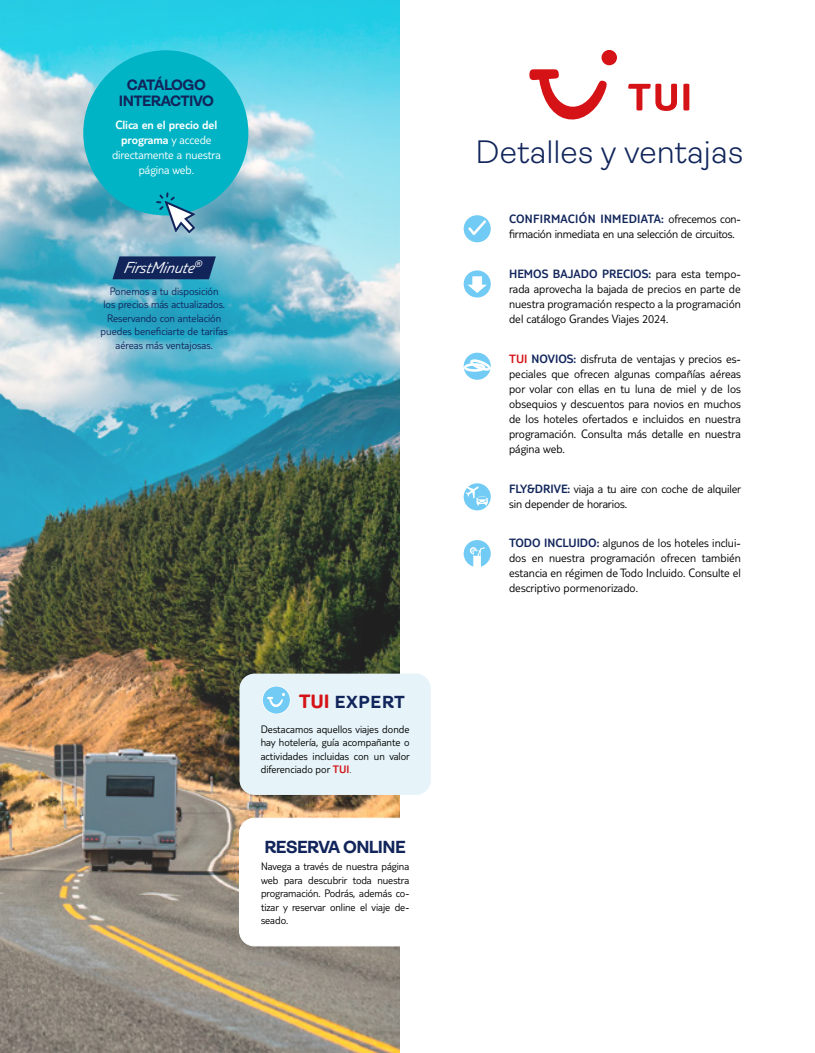
<style>
.page{position:relative;width:815px;height:1053px;background:#fff}
.page>*{position:absolute;margin:0;border:0;box-sizing:border-box;transform-origin:0 0}
.t1{font:300 32.5px "Ambit";color:#11255b}
.t2{font:700 17.5px "Ambit";letter-spacing:-.035em;color:#11255b}
.t3{font:italic 300 16.5px "TUI Type";color:#fff}
.t4{font:700 15px/16.2px "Ambit";letter-spacing:-.035em;color:#11255b;text-align:center}
.t5{font:300 12.5px/15px "TUI Type";color:#000;text-align:justify}
.t6{font:300 12.5px/15px "TUI Type";letter-spacing:-.005em;color:#fff;text-align:center}
.t7{font:300 11.25px/13.5px "TUI Type";letter-spacing:-.005em;color:#000;text-align:justify}
.indice_new_trustyou{font:300 11.25px/13.5px "TUI Type";color:#11255b;text-align:center}
.s1{font-style:inherit}
.s2{font-family:"TUI Type";font-size:20px;color:#d51317}
.s3{color:#d51317}
.s4{color:#575756}
.s5{color:#11255b}
</style>
<div class="page">
<img style="left:0;top:0;width:400px;height:1052px">
<svg style="left:628px;top:84px;width:61px;height:27px"></svg>
<div style="left:602px;top:50px;width:15px;height:15px;background:#d51317;border-radius:50%"></div>
<div style="left:83px;top:50px;width:165px;height:165px;background:#00b4c5;border-radius:50%"></div>
<svg style="left:156px;top:192px;width:39px;height:41px"></svg>
<svg style="left:113px;top:256px;width:103px;height:23px;background:#183164"></svg>
<svg style="left:529px;top:69px;width:78px;height:51px"></svg>
<div style="left:239px;top:818px;width:192px;height:127px;background:#fff;border-radius:15px"></div>
<div style="left:239px;top:817px;width:192px;height:129px;border:1px solid #fff;border-radius:15px"></div>
<div style="left:239px;top:673px;width:192px;height:121px;background:#e6f4f9;border-radius:15px"></div>
<svg style="left:262px;top:685px;width:29px;height:29px"></svg>
<svg style="left:263px;top:686px;width:27px;height:27px"></svg>
<svg style="left:464px;top:352px;width:27px;height:28px"></svg>
<svg style="left:464px;top:540px;width:27px;height:26px"></svg>
<svg style="left:464px;top:483px;width:27px;height:27px"></svg>
<svg style="left:464px;top:215px;width:27px;height:27px"></svg>
<svg style="left:464px;top:270px;width:27px;height:27px"></svg>
<p class="t4" style="left:119px;top:77px;width:97px">CATÁLOGO<br>INTERACTIVO</p>
<p class="t6" style="left:112px;top:117px;width:110px"><span class="s1">Clica en el precio del programa</span> y accede directamente a nuestra página web.</p>
<p class="t3" style="left:123px;top:258px;width:82px">FirstMinute<sup>®</sup></p>
<p class="indice_new_trustyou" style="left:101px;top:284px;width:129px">Ponemos a tu disposición<br>los precios más actualizados.<br>Reservando con antelación puedes beneficiarte de tarifas aéreas más ventajosas.</p>
<p class="t2" style="left:299px;top:692px;width:108px"><span class="s2">TUI</span> EXPERT</p>
<p class="t7" style="left:261px;top:721px;width:151px">Destacamos aquellos viajes donde hay hotelería, guía acompañante o actividades incluidas con un valor diferenciado por <span class="s3">TUI</span><span class="s4">.</span></p>
<p class="t2" style="left:265px;top:837px;width:143px">RESERVA ONLINE</p>
<p class="t7" style="left:261px;top:859px;width:150px">Navega a través de nuestra página web para descubrir toda nuestra programación. Podrás, además co&shy;tizar y reservar online el viaje de&shy;seado.</p>
<p class="t1" style="left:475px;top:133px;width:269px">Detalles y ventajas</p>
<p class="t5" style="left:509px;top:211px;width:233px"><span class="s5">CONFIRMACIÓN INMEDIATA:</span> ofrecemos con&shy;firmación inmediata en una selección de circuitos.</p>
<p class="t5" style="left:509px;top:266px;width:233px"><span class="s5">HEMOS BAJADO PRECIOS:</span> para esta tempo&shy;rada aprovecha la bajada de precios en parte de nuestra programación respecto a la programación del catálogo Grandes Viajes 2024.</p>
<p class="t5" style="left:509px;top:351px;width:233px"><span class="s3">TUI</span> <span class="s5">NOVIOS:</span> disfruta de ventajas y precios es&shy;peciales que ofrecen algunas compañías aéreas por volar con ellas en tu luna de miel y de los obsequios y descuentos para novios en muchos de los hoteles ofertados e incluidos en nuestra programación. Consulta más detalle en nuestra página web.</p>
<p class="t5" style="left:509px;top:480px;width:234px"><span class="s5">FLY&amp;DRIVE:</span> viaja a tu aire con coche de alquiler sin depender de horarios.</p>
<p class="t5" style="left:509px;top:535px;width:233px"><span class="s5">TODO INCLUIDO:</span> algunos de los hoteles inclui&shy;dos en nuestra programación ofrecen también estancia en régimen de Todo Incluido. Consulte el descriptivo pormenorizado.</p>
</div>
